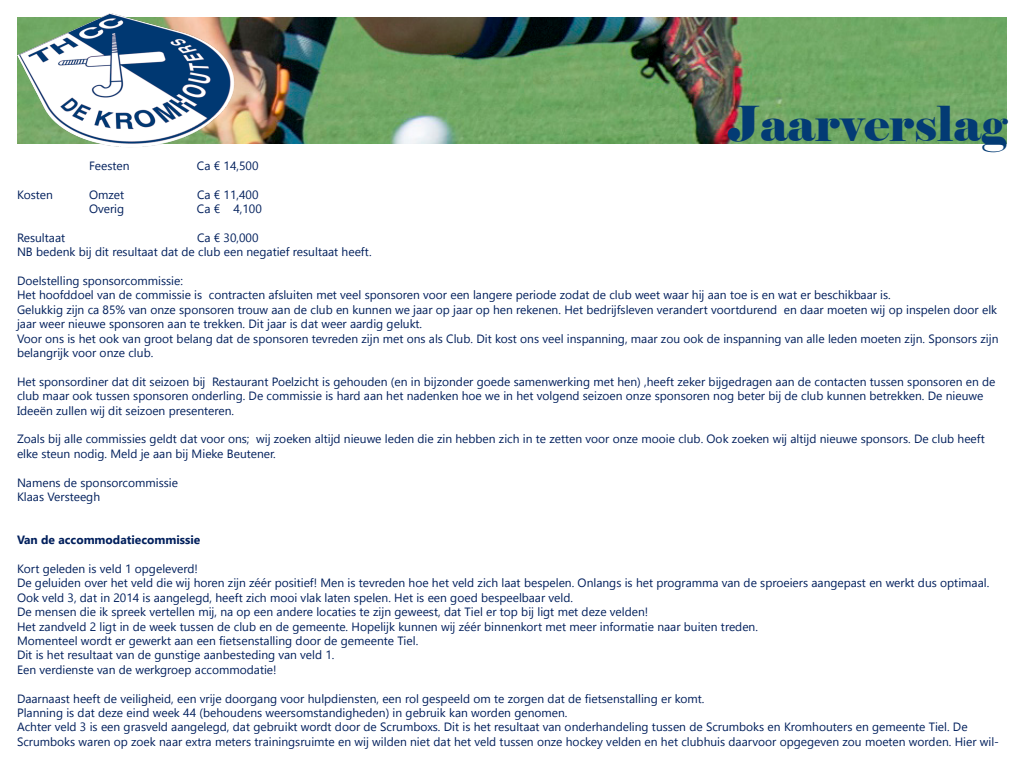
<style>
.page{position:relative;width:1024px;height:768px;background:#fff}
.page>*{position:absolute;margin:0;border:0;box-sizing:border-box;transform-origin:0 0}
.t1{font:48px "Elephant";color:#033b74}
.t2{font:12px/14.4px "Gadugi";color:#001f5c}
.t3{font:700 12px "Gadugi";color:#001f5c}
</style>
<div class="page">
<img style="left:235px;top:17px;width:772px;height:127px">
<img style="left:17px;top:14px;width:218px;height:133px">
<p class="t2" style="left:89px;top:158px;width:42px">Feesten</p>
<p class="t2" style="left:197px;top:158px;width:63px">Ca € 14,500</p>
<p class="t1" style="left:729px;top:94px;width:280px">Jaarverslag</p>
<p class="t2" style="left:17px;top:187px;width:37px">Kosten</p>
<p class="t2" style="left:89px;top:187px;width:37px">Omzet</p>
<p class="t2" style="left:197px;top:187px;width:63px">Ca € 11,400</p>
<p class="t2" style="left:89px;top:201px;width:37px">Overig</p>
<p class="t2" style="left:197px;top:201px;width:66px">Ca € 4,100</p>
<p class="t2" style="left:17px;top:230px;width:50px">Resultaat</p>
<p class="t2" style="left:197px;top:230px;width:63px">Ca € 30,000</p>
<p class="t2" style="left:17px;top:245px;width:356px">NB bedenk bij dit resultaat dat de club een negatief resultaat heeft.</p>
<p class="t2" style="left:17px;top:273px;width:168px">Doelstelling sponsorcommissie:</p>
<p class="t2" style="left:17px;top:288px;width:875px">Het hoofddoel van de commissie is contracten afsluiten met veel sponsoren voor een langere periode zodat de club weet waar hij aan toe is en wat er beschikbaar is.</p>
<p class="t2" style="left:17px;top:302px;width:982px">Gelukkig zijn ca 85% van onze sponsoren trouw aan de club en kunnen we jaar op jaar op hen rekenen. Het bedrijfsleven verandert voortdurend en daar moeten wij op inspelen door elk jaar weer nieuwe sponsoren aan te trekken. Dit jaar is dat weer aardig gelukt.</p>
<p class="t2" style="left:17px;top:331px;width:983px">Voor ons is het ook van groot belang dat de sponsoren tevreden zijn met ons als Club. Dit kost ons veel inspanning, maar zou ook de inspanning van alle leden moeten zijn. Sponsors zijn belangrijk voor onze club.</p>
<p class="t2" style="left:17px;top:374px;width:980px">Het sponsordiner dat dit seizoen bij Restaurant Poelzicht is gehouden (en in bijzonder goede samenwerking met hen) ,heeft zeker bijgedragen aan de contacten tussen sponsoren en de club maar ook tussen sponsoren onderling. De commissie is hard aan het nadenken hoe we in het volgend seizoen onze sponsoren nog beter bij de club kunnen betrekken. De nieuwe<br>Ideeën zullen wij dit seizoen presenteren.</p>
<p class="t2" style="left:17px;top:432px;width:969px">Zoals bij alle commissies geldt dat voor ons; wij zoeken altijd nieuwe leden die zin hebben zich in te zetten voor onze mooie club. Ook zoeken wij altijd nieuwe sponsors. De club heeft elke steun nodig. Meld je aan bij Mieke Beutener.</p>
<p class="t2" style="left:17px;top:475px;width:163px">Namens de sponsorcommissie</p>
<p class="t2" style="left:17px;top:489px;width:85px">Klaas Versteegh</p>
<p class="t3" style="left:17px;top:533px;width:185px">Van de accommodatiecommissie</p>
<p class="t2" style="left:17px;top:561px;width:182px">Kort geleden is veld 1 opgeleverd!</p>
<p class="t2" style="left:17px;top:576px;width:974px">De geluiden over het veld die wij horen zijn zéér positief! Men is tevreden hoe het veld zich laat bespelen. Onlangs is het programma van de sproeiers aangepast en werkt dus optimaal.</p>
<p class="t2" style="left:17px;top:590px;width:558px">Ook veld 3, dat in 2014 is aangelegd, heeft zich mooi vlak laten spelen. Het is een goed bespeelbaar veld.</p>
<p class="t2" style="left:17px;top:605px;width:633px">De mensen die ik spreek vertellen mij, na op een andere locaties te zijn geweest, dat Tiel er top bij ligt met deze velden!</p>
<p class="t2" style="left:17px;top:619px;width:743px">Het zandveld 2 ligt in de week tussen de club en de gemeente. Hopelijk kunnen wij zéér binnenkort met meer informatie naar buiten treden.</p>
<p class="t2" style="left:17px;top:633px;width:403px">Momenteel wordt er gewerkt aan een fietsenstalling door de gemeente Tiel.</p>
<p class="t2" style="left:17px;top:648px;width:319px">Dit is het resultaat van de gunstige aanbesteding van veld 1.</p>
<p class="t2" style="left:17px;top:662px;width:261px">Een verdienste van de werkgroep accommodatie!</p>
<p class="t2" style="left:17px;top:691px;width:689px">Daarnaast heeft de veiligheid, een vrije doorgang voor hulpdiensten, een rol gespeeld om te zorgen dat de fietsenstalling er komt.</p>
<p class="t2" style="left:17px;top:705px;width:552px">Planning is dat deze eind week 44 (behoudens weersomstandigheden) in gebruik kan worden genomen.</p>
<p class="t2" style="left:17px;top:720px;width:984px">Achter veld 3 is een grasveld aangelegd, dat gebruikt wordt door de Scrumboxs. Dit is het resultaat van onderhandeling tussen de Scrumboks en Kromhouters en gemeente Tiel. De<br>Scrumboks waren op zoek naar extra meters trainingsruimte en wij wilden niet dat het veld tussen onze hockey velden en het clubhuis daarvoor opgegeven zou moeten worden. Hier wil-</p>
</div>
